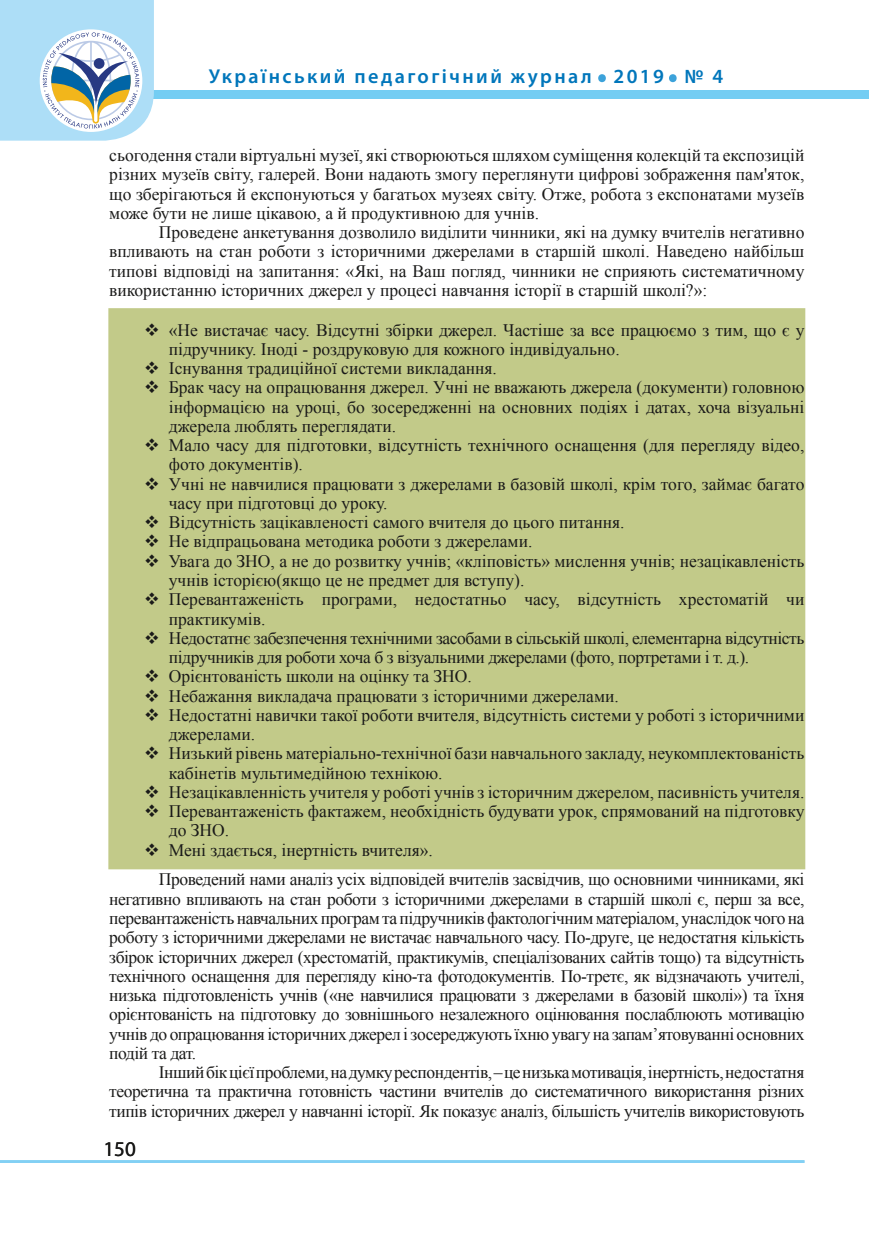
<style>
.page{position:relative;width:869px;height:1241px;background:#fff}
.page>*{position:absolute;margin:0;border:0;box-sizing:border-box;transform-origin:0 0}
.t1{font:600 50.4px "Myriad Pro";color:#3ca2da}
.t2{font:21px "Myriad Pro";color:#1a1a19}
.t3{font:600 20.12px "Myriad Pro";letter-spacing:.12em;color:#0076bb}
.Стиль_абзаца_1222222{font:17.5px/19.2px "Times New Roman";color:#1a1a19}
.Стиль_абзаца_1222222-2{font:17.5px/19.2px "Times New Roman";letter-spacing:-.025em;color:#1a1a19}
</style>
<div class="page">
<hr style="left:0;top:1159px;width:804px;height:3px;background:#82d0f4">
<div style="left:0;top:90px;width:868px;height:8px;background:#74cdf3"></div>
<svg style="left:0;top:0;width:154px;height:141px"></svg>
<div style="left:108px;top:308px;width:696px;height:561px;background:#c2ca89;border:2px solid #c2ca89"></div>
<p class="t3" style="left:208px;top:64px;width:384px">Український педагогічний журнал</p>
<h1 class="t1" style="left:595px;top:33px;width:13px">.</h1>
<p class="t3" style="left:613px;top:64px;width:52px">2019</p>
<h1 class="t1" style="left:666px;top:33px;width:13px">.</h1>
<p class="t3" style="left:684px;top:64px;width:40px">№ 4</p>
<p class="Стиль_абзаца_1222222" style="left:109px;top:145px;width:696px;text-align:justify">сьогодення стали віртуальні музеї, які створюються шляхом суміщення колекцій та експозицій різних музеїв світу, галерей. Вони надають змогу переглянути цифрові зображення пам'яток, що зберігаються й експонуються у багатьох музеях світу. Отже, робота з експонатами музеїв може бути не лише цікавою, а й продуктивною для учнів.</p>
<p class="Стиль_абзаца_1222222" style="left:109px;top:222px;width:696px;text-align:justify;text-indent:50px">Проведене анкетування дозволило виділити чинники, які на думку вчителів негативно впливають на стан роботи з історичними джерелами в старшій школі. Наведено найбільш типові відповіді на запитання: «Які, на Ваш погляд, чинники не сприяють систематичному використанню історичних джерел у процесі навчання історії в старшій школі?»:</p>
<p class="Стиль_абзаца_1222222" style="left:169px;top:319px;width:636px">«Не вистачає часу. Відсутні збірки джерел. Частіше за все працюємо з тим, що є у підручнику. Іноді ‑ роздруковую для кожного індивідуально.</p>
<p class="Стиль_абзаца_1222222" style="left:169px;top:358px;width:329px">Існування традиційної системи викладання.</p>
<p class="Стиль_абзаца_1222222" style="left:169px;top:377px;width:636px;text-align:justify">Брак часу на опрацювання джерел. Учні не вважають джерела (документи) головною інформацією на уроці, бо зосередженні на основних подіях і датах, хоча візуальні джерела люблять переглядати.</p>
<p class="Стиль_абзаца_1222222" style="left:169px;top:435px;width:636px">Мало часу для підготовки, відсутність технічного оснащення (для перегляду відео, фото документів).</p>
<p class="Стиль_абзаца_1222222" style="left:169px;top:473px;width:636px">Учні не навчилися працювати з джерелами в базовій школі, крім того, займає багато часу при підготовці до уроку.</p>
<p class="Стиль_абзаца_1222222" style="left:169px;top:512px;width:457px">Відсутність зацікавленості самого вчителя до цього питання.</p>
<p class="Стиль_абзаца_1222222" style="left:169px;top:531px;width:365px">Не відпрацьована методика роботи з джерелами.</p>
<p class="Стиль_абзаца_1222222" style="left:169px;top:550px;width:636px">Увага до ЗНО, а не до розвитку учнів; «кліповість» мислення учнів; незацікавленість учнів історією(якщо це не предмет для вступу).</p>
<p class="Стиль_абзаца_1222222" style="left:169px;top:589px;width:636px">Перевантаженість програми, недостатньо часу, відсутність хрестоматій чи практикумів.</p>
<p class="Стиль_абзаца_1222222-2" style="left:169px;top:627px;width:636px">Недостатнє забезпечення технічними засобами в сільській школі, елементарна відсутність підручників для роботи хоча б з візуальними джерелами (фото, портретами і т. д.).</p>
<p class="Стиль_абзаца_1222222" style="left:169px;top:666px;width:304px">Орієнтованість школи на оцінку та ЗНО.</p>
<p class="Стиль_абзаца_1222222" style="left:169px;top:685px;width:451px">Небажання викладача працювати з історичними джерелами.</p>
<p class="Стиль_абзаца_1222222" style="left:169px;top:704px;width:636px">Недостатні навички такої роботи вчителя, відсутність системи у роботі з історичними джерелами.</p>
<p class="Стиль_абзаца_1222222" style="left:169px;top:743px;width:636px">Низький рівень матеріально-технічної бази навчального закладу, неукомплектованість кабінетів мультимедійною технікою.</p>
<p class="Стиль_абзаца_1222222" style="left:169px;top:781px;width:636px">Незацікавленність учителя у роботі учнів з історичним джерелом, пасивність учителя.</p>
<p class="Стиль_абзаца_1222222" style="left:169px;top:801px;width:636px">Перевантаженість фактажем, необхідність будувати урок, спрямований на підготовку до ЗНО.</p>
<p class="Стиль_абзаца_1222222" style="left:169px;top:839px;width:265px">Мені здається, інертність вчителя».</p>
<p class="Стиль_абзаца_1222222" style="left:109px;top:869px;width:696px;text-align:justify;text-indent:50px">Проведений нами аналіз усіх відповідей вчителів засвідчив, що основними чинниками, які негативно впливають на стан роботи з історичними джерелами в старшій школі є, перш за все, перевантаженість навчальних програм та підручників фактологічним матеріалом, унаслідок чого на роботу з історичними джерелами не вистачає навчального часу. По-друге, це недостатня кількість збірок історичних джерел (хрестоматій, практикумів, спеціалізованих сайтів тощо) та відсутність технічного оснащення для перегляду кіно-та фотодокументів. По-третє, як відзначають учителі, низька підготовленість учнів («не навчилися працювати з джерелами в базовій школі») та їхня орієнтованість на підготовку до зовнішнього незалежного оцінювання послаблюють мотивацію учнів до опрацювання історичних джерел і зосереджують їхню увагу на запам’ятовуванні основних подій та дат.</p>
<p class="Стиль_абзаца_1222222" style="left:109px;top:1061px;width:696px;text-align:justify;text-indent:50px">Інший бік цієї проблеми, на думку респондентів, – це низька мотивація, інертність, недостатня теоретична та практична готовність частини вчителів до систематичного використання різних типів історичних джерел у навчанні історії. Як показує аналіз, більшість учителів використовують</p>
<p class="t2" style="left:103px;top:1135px;width:34px">150</p>
</div>
